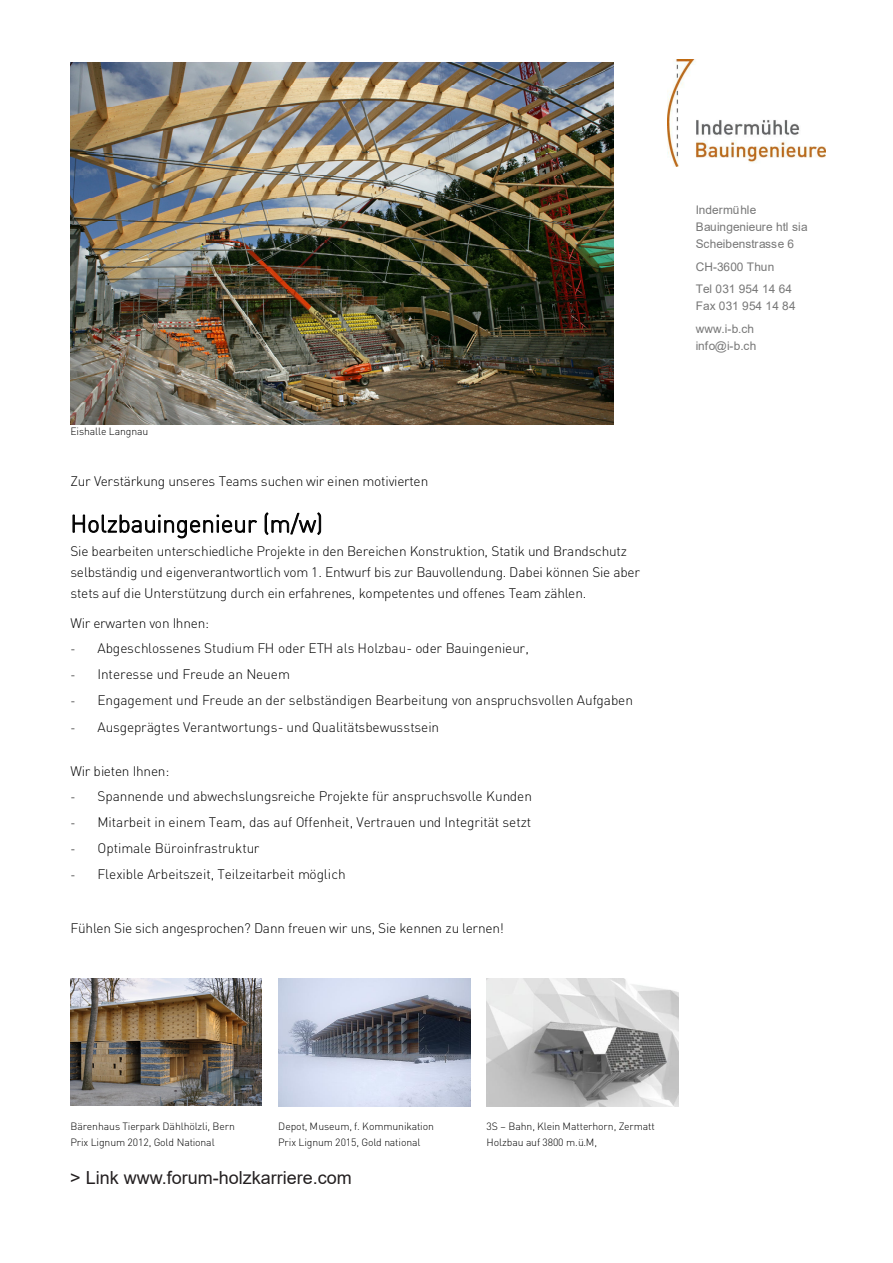
<style>
.page{position:relative;width:893px;height:1263px;background:#fff}
.page>*{position:absolute;margin:0;border:0;box-sizing:border-box;transform-origin:0 0}
.t1{font:300 24.15px "DINOT";color:#000}
.t2{font:18px "Arial";color:#231f20}
.t3{font:300 13.65px/20.7px "DINOT";letter-spacing:-.01em;color:#000}
.t4{font:300 13.65px "DINOT";letter-spacing:-.035em;color:#000}
.t5{font:11.85px/17px "Arial";letter-spacing:.015em;color:#777}
.t6{font:300 10.5px/15.9px "DINOT";letter-spacing:-.01em;color:#000}
.s1{font-size:11.85px}
</style>
<div class="page">
<img style="left:70px;top:62px;width:543px;height:362px">
<svg style="left:72px;top:514px;width:185px;height:25px"></svg>
<svg style="left:264px;top:512px;width:57px;height:23px"></svg>
<img style="left:70px;top:978px;width:192px;height:127px">
<img style="left:278px;top:978px;width:192px;height:128px">
<img style="left:487px;top:978px;width:191px;height:128px">
<img style="left:668px;top:60px;width:157px;height:107px">
<p class="t6" style="left:70px;top:424px;width:79px">Eishalle Langnau</p>
<p class="t4" style="left:70px;top:473px;width:359px">Zur Verstärkung unseres Teams suchen wir einen motivierten</p>
<p class="t1" style="left:70px;top:509px;width:254px">Holzbauingenieur (m/w)</p>
<p class="t3" style="left:70px;top:541px;width:571px">Sie bearbeiten unterschiedliche Projekte in den Bereichen Konstruktion, Statik und Brandschutz selbständig und eigenverantwortlich vom 1. Entwurf bis zur Bauvollendung. Dabei können Sie aber stets auf die Unterstützung durch ein erfahrenes, kompetentes und offenes Team zählen.</p>
<p class="t3" style="left:70px;top:612px;width:140px">Wir erwarten von Ihnen:</p>
<p class="t3" style="left:70px;top:637px;width:460px"><span class="s1">-</span> Abgeschlossenes Studium FH oder ETH als Holzbau- oder Bauingenieur,</p>
<p class="t3" style="left:70px;top:664px;width:221px"><span class="s1">-</span> Interesse und Freude an Neuem</p>
<p class="t3" style="left:70px;top:690px;width:564px"><span class="s1">-</span> Engagement und Freude an der selbständigen Bearbeitung von anspruchsvollen Aufgaben</p>
<p class="t3" style="left:70px;top:716px;width:370px"><span class="s1">-</span> Ausgeprägtes Verantwortungs- und Qualitätsbewusstsein</p>
<p class="t3" style="left:70px;top:760px;width:101px">Wir bieten Ihnen:</p>
<p class="t3" style="left:70px;top:785px;width:463px"><span class="s1">-</span> Spannende und abwechslungsreiche Projekte für anspruchsvolle Kunden</p>
<p class="t3" style="left:70px;top:812px;width:462px"><span class="s1">-</span> Mitarbeit in einem Team, das auf Offenheit, Vertrauen und Integrität setzt</p>
<p class="t3" style="left:70px;top:838px;width:191px"><span class="s1">-</span> Optimale Büroinfrastruktur</p>
<p class="t3" style="left:70px;top:864px;width:277px"><span class="s1">-</span> Flexible Arbeitszeit, Teilzeitarbeit möglich</p>
<p class="t4" style="left:70px;top:919px;width:435px">Fühlen Sie sich angesprochen? Dann freuen wir uns, Sie kennen zu lernen!</p>
<p class="t5" style="left:696px;top:201px;width:113px">Indermühle<br>Bauingenieure htl sia<br>Scheibenstrasse 6</p>
<p class="t5" style="left:696px;top:255px;width:98px;line-height:22.6px">CH-3600 Thun<br>Tel 031 954 14 64</p>
<p class="t5" style="left:696px;top:295px;width:101px;line-height:22.6px">Fax 031 954 14 84 www.i-b.ch</p>
<p class="t5" style="left:696px;top:337px;width:62px">info@i-b.ch</p>
<p class="t6" style="left:70px;top:1118px;width:166px">Bärenhaus Tierpark Dählhölzli, Bern<br>Prix Lignum 2012, Gold National</p>
<p class="t6" style="left:278px;top:1118px;width:157px">Depot, Museum, f. Kommunikation<br>Prix Lignum 2015, Gold national</p>
<p class="t6" style="left:487px;top:1118px;width:170px">3S – Bahn, Klein Matterhorn, Zermatt<br>Holzbau auf 3800 m.ü.M,</p>
<p class="t2" style="left:70px;top:1165px;width:283px">&gt; Link www.forum-holzkarriere.com</p>
</div>
